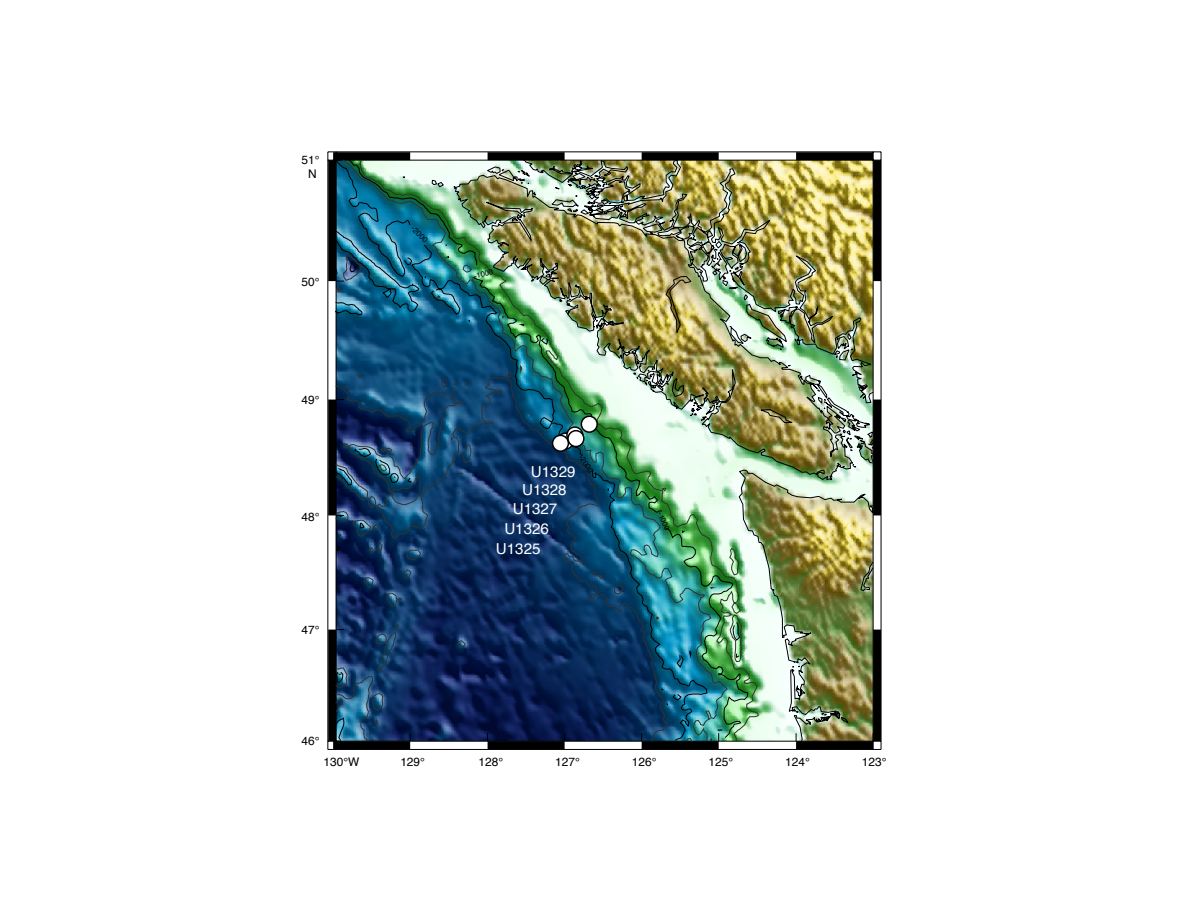
<style>
.page{position:relative;width:1188px;height:918px;background:#fff}
.page>*{position:absolute;margin:0;border:0;box-sizing:border-box;transform-origin:0 0}
.t1{font:15.15px "Helvetica";color:#fff}
.t2{font:11.85px/14.2px "Helvetica";color:#000;text-align:center}
.t3{font:7.5px "Helvetica";color:#000}
</style>
<div class="page">
<img style="left:327px;top:151px;width:555px;height:599px">
<img style="left:737px;top:160px;width:22px;height:582px">
<img style="left:708px;top:159px;width:41px;height:579px">
<img style="left:668px;top:160px;width:69px;height:582px">
<img style="left:332px;top:159px;width:376px;height:582px">
<img style="left:335px;top:255px;width:333px;height:487px">
<img style="left:335px;top:262px;width:23px;height:289px">
<div style="left:557px;top:432px;width:17px;height:18px;border:2px solid #000;border-radius:50%"></div>
<div style="left:553px;top:435px;width:15px;height:16px;background:#fff;border-radius:50%"></div>
<div style="left:552px;top:435px;width:17px;height:17px;border:2px solid #000;border-radius:50%"></div>
<svg style="left:567px;top:427px;width:16px;height:16px"></svg>
<div style="left:566px;top:426px;width:18px;height:18px;border:2px solid #000;border-radius:50%"></div>
<div style="left:568px;top:431px;width:16px;height:16px;background:#fff;border-radius:50%"></div>
<div style="left:567px;top:430px;width:18px;height:17px;border:2px solid #000;border-radius:50%"></div>
<div style="left:581px;top:416px;width:16px;height:16px;background:#fff;border-radius:50%"></div>
<div style="left:581px;top:416px;width:17px;height:17px;border:2px solid #000;border-radius:50%"></div>
<p class="t2" style="left:302px;top:153px;width:19px">51°<br>N</p>
<p class="t2" style="left:302px;top:275px;width:19px">50°</p>
<p class="t2" style="left:302px;top:394px;width:19px">49°</p>
<p class="t2" style="left:302px;top:510px;width:19px">48°</p>
<p class="t2" style="left:302px;top:623px;width:19px">47°</p>
<p class="t2" style="left:302px;top:735px;width:19px">46°</p>
<p class="t3" style="left:416px;top:224px;width:21px;rotate:44deg">-2000</p>
<p class="t3" style="left:473px;top:271px;width:21px;rotate:-13deg">-1000</p>
<p class="t3" style="left:585px;top:453px;width:21px;rotate:58deg">-2000</p>
<p class="t1" style="left:531px;top:462px;width:46px">U1329</p>
<p class="t1" style="left:522px;top:479px;width:46px">U1328</p>
<p class="t1" style="left:513px;top:498px;width:46px">U1327</p>
<p class="t1" style="left:504px;top:518px;width:46px">U1326</p>
<p class="t1" style="left:496px;top:538px;width:46px">U1325</p>
<p class="t3" style="left:665px;top:510px;width:21px;rotate:67deg">-1000</p>
<p class="t2" style="left:324px;top:756px;width:37px">130°W</p>
<p class="t2" style="left:400px;top:756px;width:26px">129°</p>
<p class="t2" style="left:479px;top:756px;width:26px">128°</p>
<p class="t2" style="left:555px;top:756px;width:26px">127°</p>
<p class="t2" style="left:632px;top:756px;width:26px">126°</p>
<p class="t2" style="left:709px;top:756px;width:26px">125°</p>
<p class="t2" style="left:785px;top:756px;width:26px">124°</p>
<p class="t2" style="left:862px;top:756px;width:26px">123°</p>
</div>
